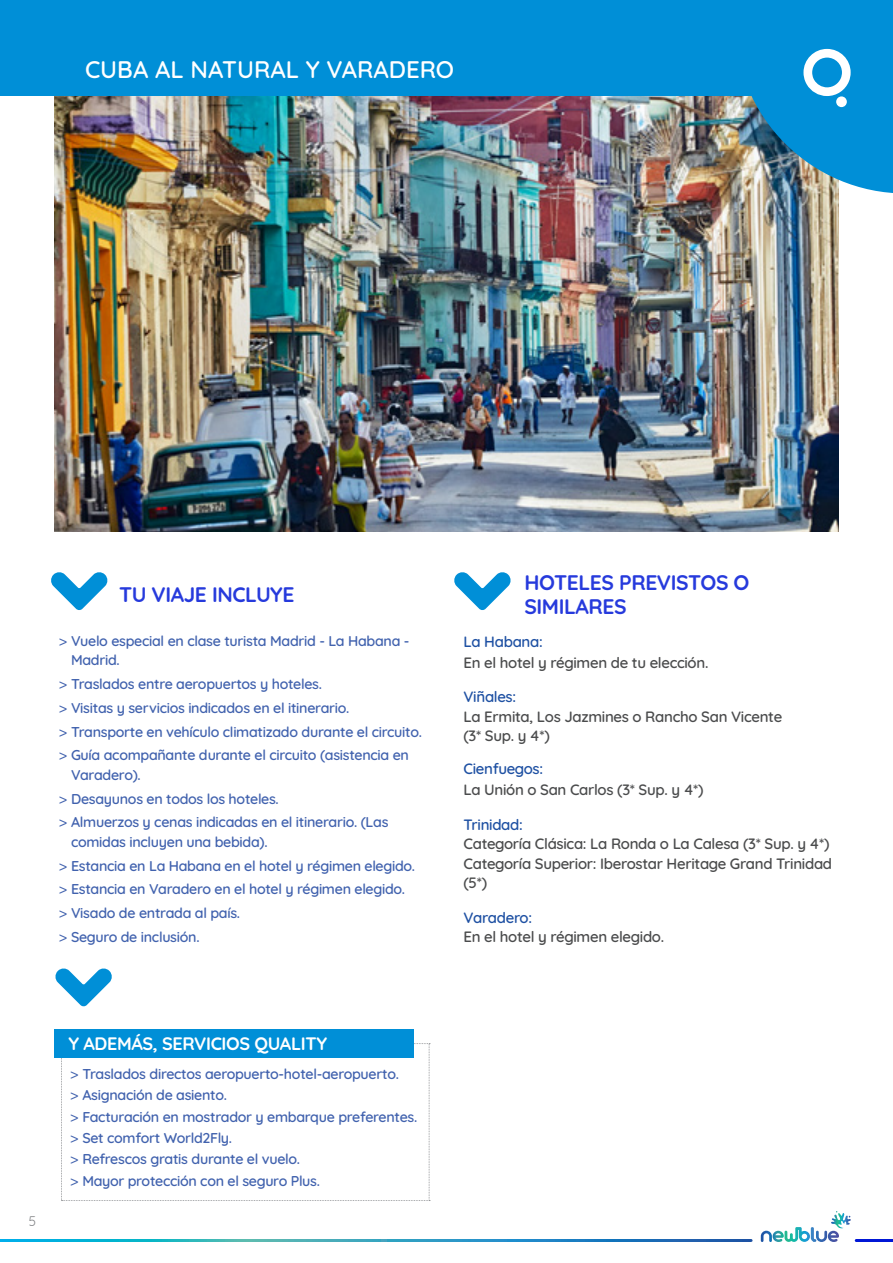
<style>
.page{position:relative;width:893px;height:1263px;background:#fff}
.page>*{position:absolute;margin:0;border:0;box-sizing:border-box;transform-origin:0 0}
.t1{font:600 24px "Quicksand";color:#fff}
.t2{font:700 21px/24px "Quicksand";letter-spacing:-.02em;color:#263adc}
.t3{font:700 18px "Quicksand";letter-spacing:-.02em;color:#fff}
.t4{font:600 15px/19.5px "Quicksand";letter-spacing:-.02em;color:#4b4c4d}
.t5{font:600 15px "Quicksand";letter-spacing:-.02em;color:#1f51a3}
.t6{font:600 14.25px/23.7px "Quicksand";letter-spacing:-.02em;color:#4162ae}
.t7{font:13.5px "Quicksand";color:#808285}
.s1{font-family:"Binario Soft";font-weight:300}
</style>
<div class="page">
<hr style="left:856px;top:1239px;width:37px;height:3px;background:#0017d6">
<svg style="left:761px;top:1211px;width:90px;height:31px"></svg>
<img style="left:54px;top:96px;width:785px;height:435px">
<div style="left:0;top:0;width:893px;height:96px;background:#008fd7"></div>
<svg style="left:51px;top:572px;width:57px;height:38px"></svg>
<svg style="left:454px;top:572px;width:57px;height:38px"></svg>
<img style="left:735px;top:48px;width:158px;height:145px">
<div style="left:836px;top:96px;width:11px;height:11px;background:#fff;border-radius:50%"></div>
<svg style="left:55px;top:968px;width:57px;height:39px"></svg>
<svg style="left:61px;top:1043px;width:369px;height:158px"></svg>
<div style="left:54px;top:1029px;width:360px;height:28px;background:#008fd7"></div>
<h1 class="t1" style="left:85px;top:51px;width:371px">CUBA AL NATURAL Y VARADERO</h1>
<h2 class="t2" style="left:119px;top:580px;width:177px">TU VIAJE INCLUYE</h2>
<p class="t6" style="left:71px;top:629px;width:340px;line-height:19.5px;text-indent:-13px"><span class="s1">&gt;</span> Vuelo especial en clase turista Madrid - La Habana -<br>Madrid.</p>
<p class="t6" style="left:58px;top:671px;width:365px"><span class="s1">&gt;</span> Traslados entre aeropuertos y hoteles.<br><span class="s1">&gt;</span> Visitas y servicios indicados en el itinerario.<br><span class="s1">&gt;</span> Transporte en vehículo climatizado durante el circuito. <span class="s1">&gt;</span> Guía acompañante durante el circuito (asistencia en</p>
<p class="t6" style="left:58px;top:761px;width:332px;text-indent:13px">Varadero).<br><span class="s1">&gt;</span> Desayunos en todos los hoteles.<br><span class="s1">&gt;</span> Almuerzos y cenas indicadas en el itinerario. (Las</p>
<p class="t6" style="left:58px;top:828px;width:358px;text-indent:13px">comidas incluyen una bebida).<br><span class="s1">&gt;</span> Estancia en La Habana en el hotel y régimen elegido. <span class="s1">&gt;</span> Estancia en Varadero en el hotel y régimen elegido. <span class="s1">&gt;</span> Visado de entrada al país.<br><span class="s1">&gt;</span> Seguro de inclusión.</p>
<p class="t7" style="left:29px;top:1210px;width:9px">5</p>
<p class="t3" style="left:68px;top:1028px;width:260px">Y ADEMÁS, SERVICIOS QUALITY</p>
<p class="t6" style="left:70px;top:1062px;width:349px;line-height:21.3px"><span class="s1">&gt;</span> Traslados directos aeropuerto-hotel-aeropuerto.<br><span class="s1">&gt;</span> Asignación de asiento.<br><span class="s1">&gt;</span> Facturación en mostrador y embarque preferentes. <span class="s1">&gt;</span> Set comfort World2Fly.<br><span class="s1">&gt;</span> Refrescos gratis durante el vuelo.<br><span class="s1">&gt;</span> Mayor protección con el seguro Plus.</p>
<h2 class="t2" style="left:524px;top:568px;width:227px">HOTELES PREVISTOS O<br>SIMILARES</h2>
<p class="t5" style="left:463px;top:629px;width:81px">La Habana:</p>
<p class="t4" style="left:463px;top:651px;width:246px">En el hotel y régimen de tu elección.</p>
<p class="t5" style="left:463px;top:685px;width:54px">Viñales:</p>
<p class="t4" style="left:463px;top:705px;width:320px">La Ermita, Los Jazmines o Rancho San Vicente (3* Sup. y 4*)</p>
<p class="t5" style="left:463px;top:757px;width:81px">Cienfuegos:</p>
<p class="t4" style="left:463px;top:779px;width:242px">La Unión o San Carlos (3* Sup. y 4*)</p>
<p class="t5" style="left:463px;top:813px;width:61px">Trinidad:</p>
<p class="t4" style="left:463px;top:832px;width:370px">Categoría Clásica: La Ronda o La Calesa (3* Sup. y 4*)<br>Categoría Superior: Iberostar Heritage Grand Trinidad (5*)</p>
<p class="t5" style="left:463px;top:905px;width:70px">Varadero:</p>
<p class="t4" style="left:463px;top:925px;width:202px">En el hotel y régimen elegido.</p>
</div>
